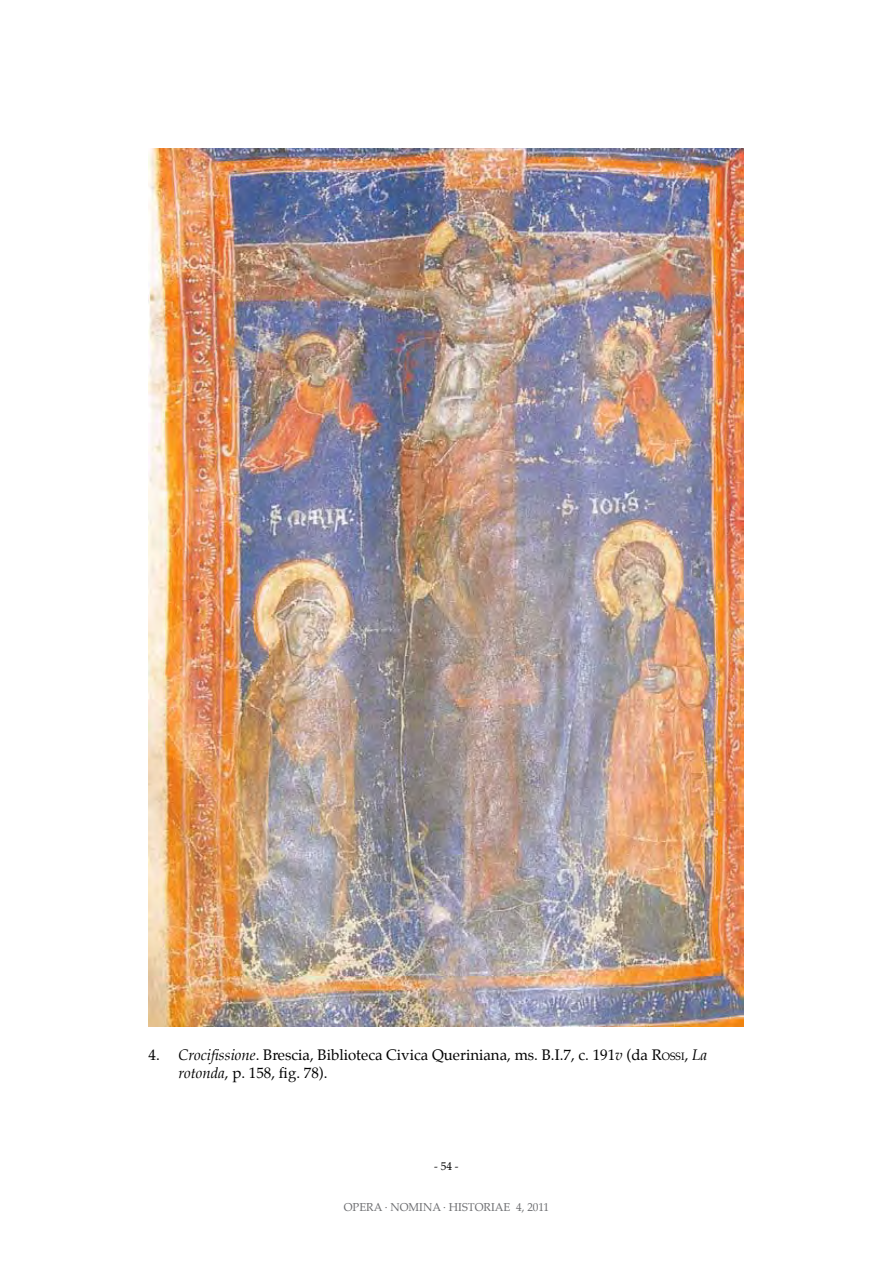
<style>
.page{position:relative;width:893px;height:1263px;background:#fff}
.page>*{position:absolute;margin:0;border:0;box-sizing:border-box;transform-origin:0 0}
.t1{font:15px/18px "Palatino";color:#000}
.t2{font:11.25px "Palatino";color:#6d6e71}
.t3{font:11.25px "Palatino";color:#000}
.s1{font-style:italic}
.s2{font-style:inherit}
.s3{font-size:10.5px}
</style>
<div class="page">
<img style="left:148px;top:149px;width:596px;height:877px">
<p class="t1" style="left:179px;top:1046px;width:530px;text-indent:-30px">4. <span class="s1">Crocifissione</span>. Brescia, Biblioteca Civica Queriniana, ms. B.I.7, c. 191<span class="s1">v</span> (da <span class="s2">R</span><span class="s3">OSSI</span>, <span class="s1">La rotonda</span>, p. 158, fig. 78).</p>
<p class="t3" style="left:434px;top:1157px;width:26px">- 54 -</p>
<p class="t2" style="left:344px;top:1198px;width:207px">OPERA · NOMINA · HISTORIAE 4, 2011</p>
</div>
